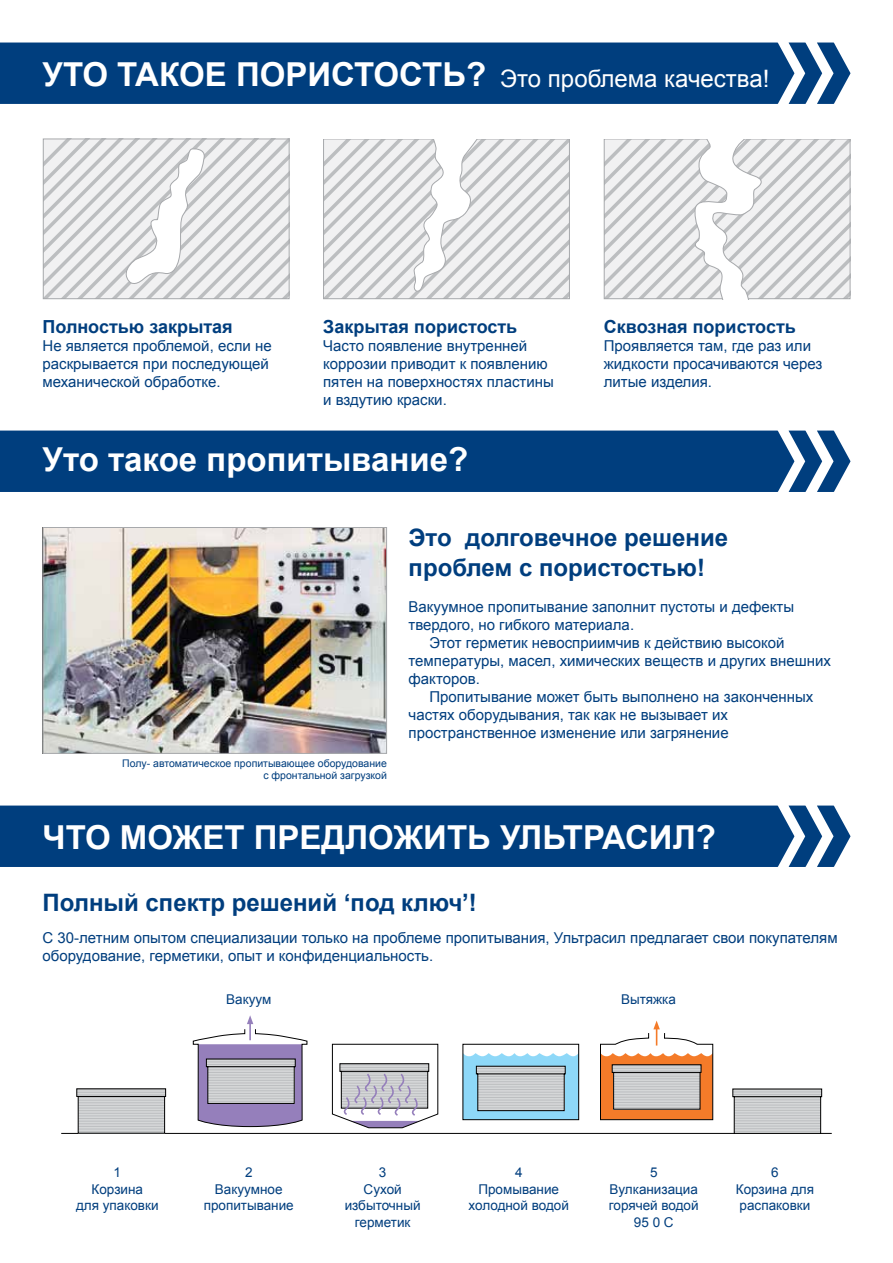
<style>
.page{position:relative;width:893px;height:1263px;background:#fff}
.page>*{position:absolute;margin:0;border:0;box-sizing:border-box;transform-origin:0 0}
.t1{font:700 33px "Arial";color:#fff}
.t2{font:700 24px/30px "Arial";color:#003e7e}
.t3{font:24px "Arial";color:#fff}
.t4{font:700 18px "Arial";color:#003e7e}
.t5{font:15px/18px "Arial";color:#003e7e}
.t6{font:13.5px/16.5px "Arial";color:#003e7e;text-align:center}
.t7{font:10.5px/12.6px "Arial";color:#003e7e;text-align:right}
.s1{font-weight:700;font-size:33px}
</style>
<div class="page">
<hr style="left:61px;top:1133px;width:771px;height:1px;background:#000">
<svg style="left:76px;top:1088px;width:90px;height:46px"></svg>
<svg style="left:732px;top:1088px;width:90px;height:46px"></svg>
<svg style="left:192px;top:1015px;width:247px;height:119px"></svg>
<div style="left:462px;top:1044px;width:117px;height:76px;border:1px solid #000"></div>
<svg style="left:463px;top:1053px;width:116px;height:67px"></svg>
<svg style="left:600px;top:1020px;width:114px;height:100px"></svg>
<img style="left:45px;top:529px;width:340px;height:223px">
<div style="left:43px;top:527px;width:344px;height:227px;border:1px solid #a7a9ac"></div>
<svg style="left:43px;top:139px;width:246px;height:160px"></svg>
<svg style="left:324px;top:139px;width:245px;height:160px"></svg>
<svg style="left:604px;top:139px;width:246px;height:160px"></svg>
<svg style="left:794px;top:43px;width:56px;height:61px"></svg>
<div style="left:0;top:43px;width:794px;height:61px;background:#003e7e"></div>
<svg style="left:794px;top:431px;width:56px;height:61px"></svg>
<div style="left:0;top:431px;width:794px;height:61px;background:#003e7e"></div>
<svg style="left:794px;top:805px;width:56px;height:62px"></svg>
<div style="left:0;top:805px;width:794px;height:62px;background:#003e7e"></div>
<h2 class="t3" style="left:43px;top:62px;width:728px"><span class="s1">УТО ТАКОЕ ПОРИСТОСТЬ?</span> Это проблема качества!</h2>
<p class="t4" style="left:43px;top:315px;width:192px">Полностью закрытая</p>
<p class="t5" style="left:43px;top:337px;width:231px">Не является проблемой, если не раскрывается при последующей механической oбработке.</p>
<p class="t4" style="left:323px;top:315px;width:196px">Закрытая пористость</p>
<p class="t5" style="left:323px;top:337px;width:232px">Часто появление внутренней коррозии приводит к появлению пятен на поверхностях пластины и вздутию краски.</p>
<h1 class="t1" style="left:43px;top:437px;width:427px">Уто такое пропитывание?</h1>
<p class="t4" style="left:604px;top:315px;width:194px">Сквозная пористость</p>
<p class="t5" style="left:604px;top:337px;width:220px">Проявляется там, где раз или жидкости просачиваются через литые изделия.</p>
<p class="t7" style="left:122px;top:757px;width:266px">Полу- автоматическое пропитывающее оборудование с фронтальной загрузкой</p>
<h2 class="t2" style="left:409px;top:523px;width:321px">Это долговечное решение проблем с пористостью!</h2>
<p class="t5" style="left:409px;top:598px;width:387px">Вакуумное пропитывание заполнит пустоты и дефекты твердого, но гибкого материала.</p>
<p class="t5" style="left:409px;top:634px;width:424px;text-indent:21px">Этот герметик невосприимчив к действию высокой температуры, маcел, химических веществ и других внешних факторов.</p>
<p class="t5" style="left:409px;top:688px;width:406px;text-indent:21px">Пропитывание может быть выполнено на законченных частях оборудывания, так как не вызывает их пространственное изменение или загрянение</p>
<h1 class="t1" style="left:43px;top:815px;width:675px">ЧТО МОЖЕТ ПРЕДЛОЖИТЬ УЛЬТРАСИЛ?</h1>
<h2 class="t2" style="left:43px;top:889px;width:436px">Полный спектр решений ‘под ключ’!</h2>
<p class="t5" style="left:43px;top:929px;width:797px">С 30-летним опытом специализации только на проблеме пропитывания, Ультрасил предлагает свои покупателям оборудование, герметики, опыт и конфиденциальность.</p>
<p class="t6" style="left:226px;top:991px;width:47px">Вакуум</p>
<p class="t6" style="left:621px;top:991px;width:56px">Вытяжка</p>
<p class="t6" style="left:76px;top:1164px;width:84px">1<br>Корзина<br>для упаковки</p>
<p class="t6" style="left:204px;top:1164px;width:92px">2<br>Вакуумное пропитывание</p>
<p class="t6" style="left:345px;top:1164px;width:77px">3<br>Сухой избыточный герметик</p>
<p class="t6" style="left:469px;top:1164px;width:102px">4<br>Промывание холодной водой</p>
<p class="t6" style="left:609px;top:1164px;width:91px">5<br>Вулканизациа горячей водой<br>95 0 C</p>
<p class="t6" style="left:736px;top:1164px;width:80px">6<br>Корзина для распаковки</p>
</div>
